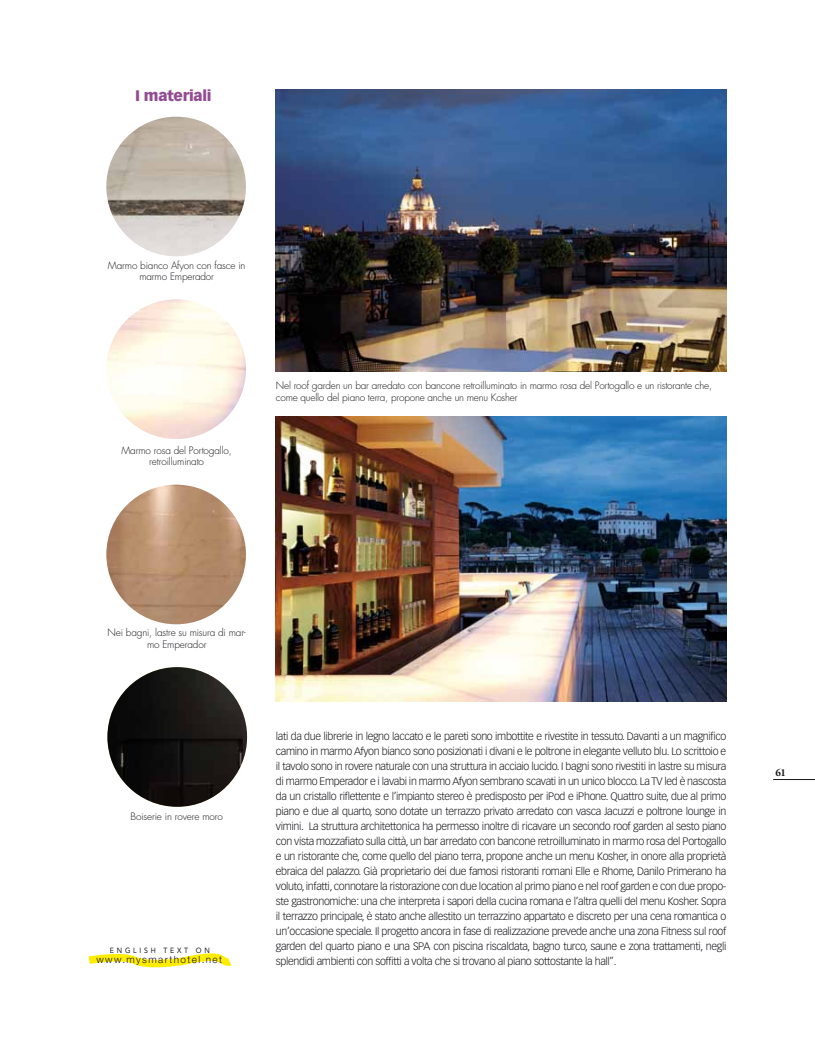
<style>
.page{position:relative;width:815px;height:1063px;background:#fff}
.page>*{position:absolute;margin:0;border:0;box-sizing:border-box;transform-origin:0 0}
.t1{font:900 15px "Vectora LH";letter-spacing:-.02em;color:#934c94}
.t2{font:300 10.62px/15px "Vectora LH";letter-spacing:-.03em;color:#1a171c;text-align:justify}
.t3{font:700 10.62px "Adobe Garamond";color:#1a171c}
.t4{font:300 10px/11.2px "Futura";letter-spacing:-.015em;color:#1a171c;text-align:center}
.t5{font:300 10px "Helvetica Neue LT Std";letter-spacing:.14em;color:#1a171c}
.t6{font:7.5px "Avenir";color:#1a171c;scale:.93 1}
</style>
<div class="page">
<hr style="left:773px;top:779px;width:42px;height:1px;background:#1a171c">
<img style="left:276px;top:417px;width:450px;height:285px">
<svg style="left:88px;top:953px;width:144px;height:15px"></svg>
<img style="left:276px;top:90px;width:450px;height:282px">
<img style="left:106px;top:117px;width:140px;height:139px;border-radius:70px">
<img style="left:106px;top:485px;width:140px;height:139px;border-radius:70px">
<img style="left:106px;top:299px;width:140px;height:140px;border-radius:70px">
<img style="left:107px;top:667px;width:140px;height:140px;border-radius:70px">
<h1 class="t1" style="left:135px;top:86px;width:78px">I materiali</h1>
<p class="t4" style="left:108px;top:260px;width:139px">Marmo bianco Afyon con fasce in marmo Emperador</p>
<p class="t4" style="left:121px;top:445px;width:112px">Marmo rosa del Portogallo, retroilluminato</p>
<p class="t4" style="left:276px;top:380px;width:438px;text-align:left">Nel roof garden un bar arredato con bancone retroilluminato in marmo rosa del Portogallo e un ristorante che, come quello del piano terra, propone anche un menu Kosher</p>
<p class="t4" style="left:108px;top:627px;width:140px">Nei bagni, lastre su misura di mar&shy;mo Emperador</p>
<p class="t4" style="left:131px;top:810px;width:94px">Boiserie in rovere moro</p>
<p class="t6" style="left:110px;top:946px;width:32px">E NGLISH</p>
<p class="t6" style="left:163px;top:946px;width:51px">TE XT ON</p>
<p class="t2" style="left:276px;top:729px;width:452px">lati da due librerie in legno laccato e le pareti sono imbottite e rivestite in tessuto. Davanti a un magnifico camino in marmo Afyon bianco sono posizionati i divani e le poltrone in elegante velluto blu. Lo scrittoio e il tavolo sono in rovere naturale con una struttura in acciaio lucido. I bagni sono rivestiti in lastre su misura di marmo Emperador e i lavabi in marmo Afyon sembrano scavati in un unico blocco. La TV led è nascosta da un cristallo riflettente e l’impianto stereo è predisposto per iPod e iPhone. Quattro suite, due al primo piano e due al quarto, sono dotate un terrazzo privato arredato con vasca Jacuzzi e poltrone lounge in vimini. La struttura architettonica ha permesso inoltre di ricavare un secondo roof garden al sesto piano con vista mozzafiato sulla città, un bar arredato con bancone retroilluminato in marmo rosa del Portogallo e un ristorante che, come quello del piano terra, propone anche un menu Kosher, in onore alla proprietà ebraica del palazzo. Già proprietario dei due famosi ristoranti romani Elle e Rhome, Danilo Primerano ha voluto, infatti, connotare la ristorazione con due location al primo piano e nel roof garden e con due propo&shy;ste gastronomiche: una che interpreta i sapori della cucina romana e l’altra quelli del menu Kosher. Sopra il terrazzo principale, è stato anche allestito un terrazzino appartato e discreto per una cena romantica o un’occasione speciale. Il progetto ancora in fase di realizzazione prevede anche una zona Fitness sul roof garden del quarto piano e una SPA con piscina riscaldata, bagno turco, saune e zona trattamenti, negli</p>
<p class="t5" style="left:96px;top:954px;width:127px">www.mysmarthotel.net</p>
<p class="t2" style="left:276px;top:954px;width:342px">splendidi ambienti con soffitti a volta che si trovano al piano sottostante la hall”.</p>
<p class="t3" style="left:775px;top:766px;width:12px">61</p>
</div>
